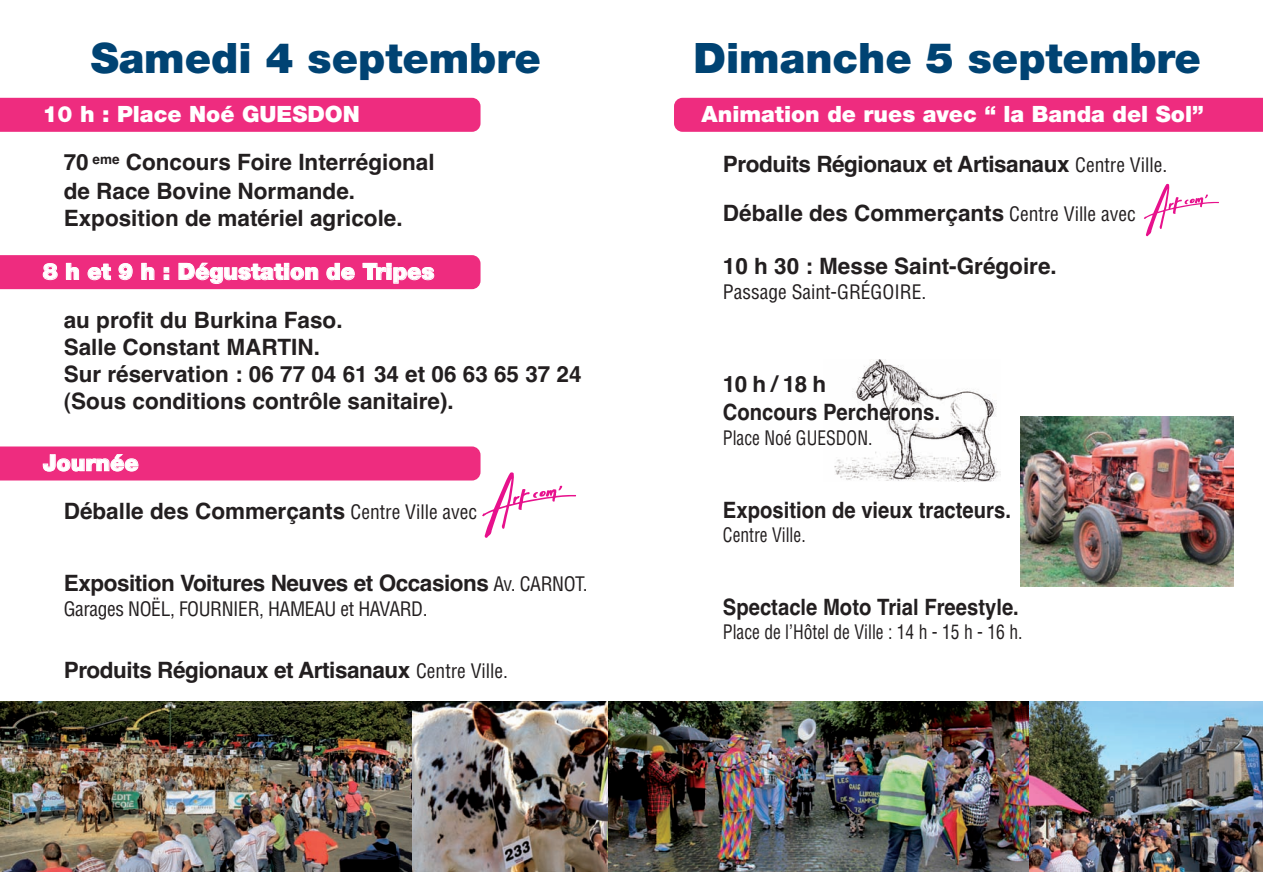
<style>
.page{position:relative;width:1263px;height:893px;background:#fff}
.page>*{position:absolute;margin:0;border:0;box-sizing:border-box;transform-origin:0 0}
.t1{font:900 42px "Helvetica Neue";color:#004373}
.t2{font:700 22.5px/27px "Helvetica";color:#231f20}
.t3{font:700 22.5px "Helvetica";letter-spacing:-.02em;color:#231f20}
.t4{font:900 22.5px "Helvetica Neue";color:#fff}
.t5{font:700 22.5px "Helvetica";color:#231f20;scale:.9 1}
.t6{font:condensed 19.5px "Helvetica";color:#231f20;scale:.9 1}
.t7{font:condensed 19.5px "Helvetica";letter-spacing:-.02em;color:#231f20}
.t8{font:condensed 19.5px "Helvetica";color:#231f20}
.s1{font-weight:400;font-stretch:condensed;font-size:19.5px}
</style>
<div class="page">
<div style="left:0;top:255px;width:480px;height:34px;background:#ee2c7f"></div>
<div style="left:0;top:98px;width:480px;height:34px;background:#ee2c7f"></div>
<div style="left:674px;top:98px;width:589px;height:34px;background:#ee2c7f"></div>
<svg style="left:0;top:446px;width:576px;height:92px"></svg>
<svg style="left:1144px;top:184px;width:75px;height:52px"></svg>
<img style="left:0;top:702px;width:412px;height:170px">
<img style="left:412px;top:702px;width:196px;height:170px">
<img style="left:608px;top:702px;width:421px;height:170px">
<img style="left:1029px;top:702px;width:234px;height:170px">
<img style="left:1020px;top:417px;width:213px;height:170px">
<img style="left:834px;top:359px;width:167px;height:123px">
<h1 class="t1" style="left:91px;top:43px;width:452px">Samedi 4 septembre</h1>
<h1 class="t1" style="left:693px;top:43px;width:509px">Dimanche 5 septembre</h1>
<p class="t4" style="left:43px;top:106px;width:319px">10 h : Place Noé GUESDON</p>
<p class="t4" style="left:702px;top:106px;width:504px">Animation de rues avec “ la Banda del Sol”</p>
<p class="t2" style="left:64px;top:149px;width:372px;line-height:27.9px">70 <sup>eme</sup> Concours Foire Interrégional de Race Bovine Normande.<br>Exposition de matériel agricole.</p>
<p class="t4" style="left:43px;top:263px;width:393px">8 h et 9 h : Dégustation de Tripes</p>
<p class="t2" style="left:64px;top:306px;width:519px">au profit du Burkina Faso.<br>Salle Constant MARTIN.<br>Sur réservation : 06 77 04 61 34 et 06 63 65 37 24 (Sous conditions contrôle sanitaire).</p>
<p class="t4" style="left:43px;top:455px;width:97px">Journée</p>
<p class="t2" style="left:64px;top:498px;width:415px">Déballe des Commerçants <span class="s1">Centre Ville avec</span></p>
<p class="t3" style="left:64px;top:570px;width:525px">Exposition Voitures Neuves et Occasions <span class="s1">Av. CARNOT.</span></p>
<p class="t7" style="left:64px;top:598px;width:365px">Garages NOËL, FOURNIER, HAMEAU et HAVARD.</p>
<p class="t3" style="left:64px;top:657px;width:446px">Produits Régionaux et Artisanaux <span class="s1">Centre Ville.</span></p>
<p class="t3" style="left:723px;top:151px;width:446px">Produits Régionaux et Artisanaux <span class="s1">Centre Ville.</span></p>
<p class="t2" style="left:723px;top:200px;width:414px">Déballe des Commerçants <span class="s1">Centre Ville avec</span></p>
<p class="t2" style="left:723px;top:252px;width:335px">10 h 30 : Messe Saint-Grégoire.</p>
<p class="t8" style="left:723px;top:280px;width:205px">Passage Saint-GRÉGOIRE.</p>
<p class="t2" style="left:723px;top:371px;width:105px">10 h / 18 h</p>
<p class="t5" style="left:723px;top:399px;width:243px">Concours Percherons.</p>
<p class="t6" style="left:723px;top:426px;width:168px">Place Noé GUESDON.</p>
<p class="t5" style="left:723px;top:497px;width:322px">Exposition de vieux tracteurs.</p>
<p class="t6" style="left:723px;top:524px;width:93px">Centre Ville.</p>
<p class="t5" style="left:723px;top:594px;width:330px">Spectacle Moto Trial Freestyle.</p>
<p class="t6" style="left:723px;top:621px;width:334px">Place de l’Hôtel de Ville : 14 h - 15 h - 16 h.</p>
</div>
